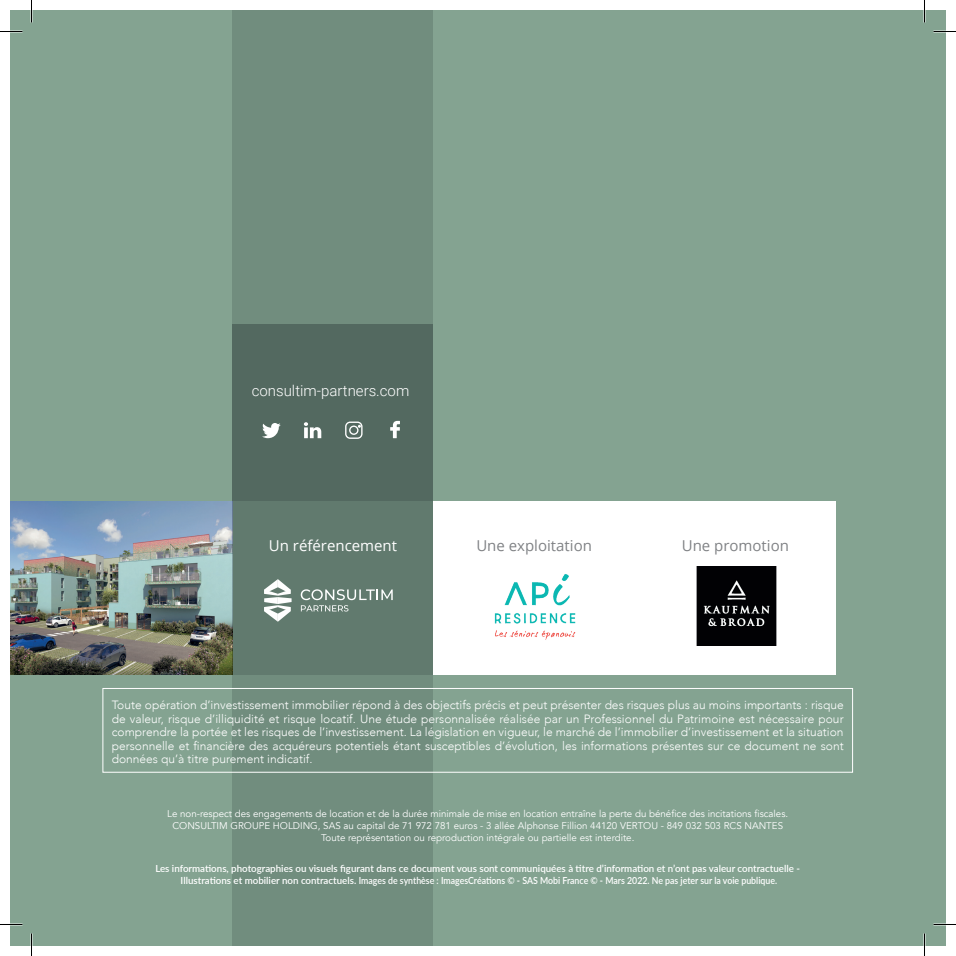
<style>
.page{position:relative;width:956px;height:956px;background:#fff}
.page>*{position:absolute;margin:0;border:0;box-sizing:border-box;transform-origin:0 0}
.t1{font:15px "Open Sans";color:#808285}
.t2{font:300 15px "Roboto";color:#fff}
.t3{font:15px "Open Sans";color:#fff}
.t4{font:300 12px/13.5px "Avenir";color:#fff;text-align:justify}
.t5{font:9.75px/12px "Avenir";color:#fff;text-align:center}
.t6{font:600 9.75px/12px "Lato";color:#fff;text-align:center}
</style>
<div class="page">
<div style="left:10px;top:10px;width:936px;height:936px;background:#84a391"></div>
<img style="left:10px;top:501px;width:222px;height:174px">
<div style="left:433px;top:501px;width:403px;height:174px;background:#fff"></div>
<svg style="left:232px;top:10px;width:201px;height:936px;background:#688275"></svg>
<svg style="left:262px;top:423px;width:19px;height:15px"></svg>
<svg style="left:304px;top:422px;width:17px;height:16px"></svg>
<svg style="left:345px;top:422px;width:18px;height:17px"></svg>
<svg style="left:390px;top:421px;width:10px;height:17px"></svg>
<svg style="left:301px;top:589px;width:92px;height:22px;background:#81948b"></svg>
<svg style="left:264px;top:579px;width:28px;height:43px"></svg>
<img style="left:494px;top:574px;width:82px;height:66px">
<img style="left:696px;top:566px;width:81px;height:79px">
<div style="left:103px;top:688px;width:750px;height:85px;border:1px solid #fff"></div>
<hr style="left:0;top:923px;width:22px;height:2px;background:#fff">
<hr style="left:933px;top:923px;width:23px;height:2px;background:#fff">
<hr style="left:923px;top:0;width:2px;height:23px;background:#fff">
<hr style="left:923px;top:933px;width:2px;height:23px;background:#fff">
<svg style="left:0;top:31px;width:22px;height:1px"></svg>
<svg style="left:933px;top:31px;width:23px;height:1px"></svg>
<svg style="left:0;top:924px;width:22px;height:1px"></svg>
<svg style="left:933px;top:924px;width:23px;height:1px"></svg>
<svg style="left:31px;top:0;width:1px;height:23px"></svg>
<svg style="left:31px;top:933px;width:1px;height:23px"></svg>
<svg style="left:924px;top:0;width:1px;height:23px"></svg>
<svg style="left:924px;top:933px;width:1px;height:23px"></svg>
<p class="t2" style="left:252px;top:380px;width:159px">consultim-partners.com</p>
<p class="t3" style="left:269px;top:535px;width:130px">Un référencement</p>
<p class="t1" style="left:476px;top:535px;width:117px">Une exploitation</p>
<p class="t1" style="left:682px;top:535px;width:109px">Une promotion</p>
<p class="t4" style="left:112px;top:698px;width:733px">Toute opération d’investissement immobilier répond à des objectifs précis et peut présenter des risques plus au moins importants : risque de valeur, risque d’illiquidité et risque locatif. Une étude personnalisée réalisée par un Professionnel du Patrimoine est nécessaire pour comprendre la portée et les risques de l’investissement. La législation en vigueur, le marché de l’immobilier d’investissement et la situation personnelle et financière des acquéreurs potentiels étant susceptibles d’évolution, les informations présentes sur ce document ne sont données qu’à titre purement indicatif.</p>
<p class="t5" style="left:167px;top:808px;width:622px">Le non-respect des engagements de location et de la durée minimale de mise en location entraîne la perte du bénéfice des incitations fiscales.<br>CONSULTIM GROUPE HOLDING, SAS au capital de 71 972 781 euros - 3 allée Alphonse Fillion 44120 VERTOU - 849 032 503 RCS NANTES<br>Toute représentation ou reproduction intégrale ou partielle est interdite.</p>
<p class="t6" style="left:155px;top:862px;width:646px">Les informations, photographies ou visuels figurant dans ce document vous sont communiquées à titre d’information et n’ont pas valeur contractuelle -<br>Illustrations et mobilier non contractuels. Images de synthèse : ImagesCréations © - SAS Mobi France © - Mars 2022. Ne pas jeter sur la voie publique.</p>
</div>
